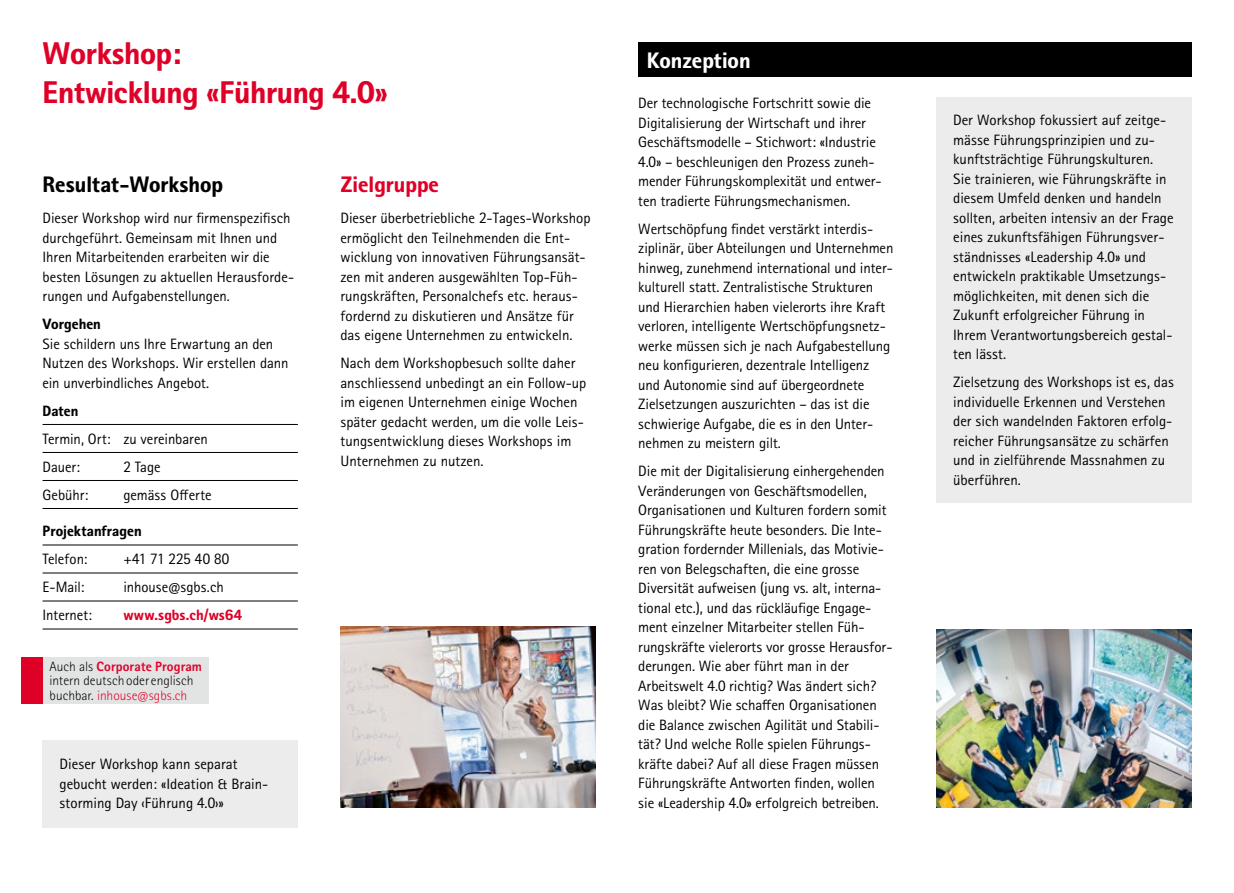
<style>
.page{position:relative;width:1234px;height:893px;background:#fff}
.page>*{position:absolute;margin:0;border:0;box-sizing:border-box;transform-origin:0 0}
.t1{font:800 31.5px/39px "Rotis II Sans Pro";letter-spacing:-.01em;color:#df0028}
.t2{font:800 22.5px "Rotis II Sans Pro";color:#000}
.t3{font:800 22.5px "Rotis II Sans Pro";color:#df0028}
.t4{font:800 22.5px "Rotis II Sans Pro";color:#fff}
.t5{font:15px/19.5px "Rotis II Sans Pro";letter-spacing:-.005em;color:#000}
.t6{font:800 15px "Rotis II Sans Pro";color:#000}
.t7{font:800 15px "Rotis II Sans Pro";letter-spacing:.005em;color:#df0028}
.t8{font:300 13.5px/14.2px "Rotis II Sans Pro";color:#000}
.s1{font-weight:700;color:#df0028}
.s2{color:#df0028}
</style>
<div class="page">
<div style="left:43px;top:740px;width:255px;height:87px;background:#ececec"></div>
<div style="left:638px;top:43px;width:553px;height:34px;background:#000"></div>
<img style="left:340px;top:627px;width:255px;height:181px">
<div style="left:43px;top:657px;width:166px;height:47px;background:#e2e3e3"></div>
<div style="left:21px;top:657px;width:22px;height:47px;background:#df0028"></div>
<div style="left:935px;top:97px;width:256px;height:405px;background:#ececec"></div>
<img style="left:936px;top:630px;width:255px;height:178px">
<hr style="left:43px;top:424px;width:255px;height:1px;background:#000">
<hr style="left:43px;top:452px;width:255px;height:1px;background:#000">
<hr style="left:43px;top:480px;width:255px;height:1px;background:#000">
<hr style="left:43px;top:508px;width:255px;height:1px;background:#000">
<hr style="left:43px;top:545px;width:255px;height:1px;background:#000">
<hr style="left:43px;top:573px;width:255px;height:1px;background:#000">
<hr style="left:43px;top:601px;width:255px;height:1px;background:#000">
<hr style="left:43px;top:629px;width:255px;height:1px;background:#000">
<h1 class="t1" style="left:43px;top:34px;width:347px">Workshop:<br>Entwicklung «Führung 4.0»</h1>
<h2 class="t2" style="left:43px;top:171px;width:182px">Resultat-Workshop</h2>
<p class="t5" style="left:43px;top:208px;width:253px">Dieser Workshop wird nur firmenspezifisch durchgeführt. Gemeinsam mit Ihnen und Ihren Mitarbeitenden erarbeiten wir die besten Lösungen zu aktuellen Herausforde&shy;rungen und Aufgabenstellungen.</p>
<p class="t6" style="left:43px;top:315px;width:60px">Vorgehen</p>
<p class="t5" style="left:43px;top:334px;width:247px">Sie schildern uns Ihre Erwartung an den<br>Nutzen des Workshops. Wir erstellen dann ein unverbindliches Angebot.</p>
<p class="t6" style="left:43px;top:402px;width:37px">Daten</p>
<p class="t5" style="left:43px;top:425px;width:167px;line-height:28px">Termin, Ort: zu vereinbaren<br>Dauer:</p>
<p class="t5" style="left:123px;top:457px;width:39px">2 Tage</p>
<p class="t5" style="left:43px;top:485px;width:47px">Gebühr:</p>
<p class="t5" style="left:123px;top:485px;width:90px">gemäss Offerte</p>
<p class="t6" style="left:43px;top:522px;width:101px">Projektanfragen</p>
<p class="t5" style="left:43px;top:549px;width:46px">Telefon:</p>
<p class="t5" style="left:123px;top:549px;width:107px">+41 71 225 40 80</p>
<p class="t5" style="left:43px;top:577px;width:43px">E-Mail:</p>
<p class="t5" style="left:123px;top:577px;width:102px">inhouse@sgbs.ch</p>
<p class="t5" style="left:43px;top:605px;width:51px">Internet:</p>
<p class="t7" style="left:123px;top:606px;width:120px">www.sgbs.ch/ws64</p>
<p class="t8" style="left:50px;top:660px;width:154px">Auch als <span class="s1">Corporate Program </span>intern deutsch oder englisch buchbar. <span class="s2">inhouse@sgbs.ch</span></p>
<p class="t5" style="left:60px;top:755px;width:210px">Dieser Workshop kann separat gebucht werden: «Ideation &amp; Brain&shy;storming Day ‹Führung 4.0›»</p>
<h2 class="t3" style="left:340px;top:171px;width:100px">Zielgruppe</h2>
<p class="t5" style="left:340px;top:208px;width:251px">Dieser überbetriebliche 2-Tages-Workshop ermöglicht den Teilnehmenden die Ent&shy;wicklung von innovativen Führungsansät&shy;zen mit anderen ausgewählten Top-Füh&shy;rungskräften, Personalchefs etc. heraus&shy;fordernd zu diskutieren und Ansätze für das eigene Unternehmen zu entwickeln.</p>
<p class="t5" style="left:340px;top:353px;width:247px">Nach dem Workshopbesuch sollte daher anschliessend unbedingt an ein Follow-up im eigenen Unternehmen einige Wochen später gedacht werden, um die volle Leis&shy;tungsentwicklung dieses Workshops im Unternehmen zu nutzen.</p>
<h2 class="t4" style="left:646px;top:47px;width:105px">Konzeption</h2>
<p class="t5" style="left:638px;top:93px;width:245px">Der technologische Fortschritt sowie die Digitalisierung der Wirtschaft und ihrer Geschäftsmodelle – Stichwort: «Industrie 4.0» – beschleunigen den Prozess zuneh&shy;mender Führungskomplexität und entwer&shy;ten tradierte Führungsmechanismen.</p>
<p class="t5" style="left:638px;top:219px;width:257px">Wertschöpfung findet verstärkt interdis&shy;ziplinär, über Abteilungen und Unternehmen hinweg, zunehmend international und inter&shy;kulturell statt. Zentralistische Strukturen und Hierarchien haben vielerorts ihre Kraft verloren, intelligente Wertschöpfungsnetz&shy;werke müssen sich je nach Aufgabestellung neu konfigurieren, dezentrale Intelligenz und Autonomie sind auf übergeordnete Zielsetzungen auszurichten – das ist die schwierige Aufgabe, die es in den Unter&shy;nehmen zu meistern gilt.</p>
<p class="t5" style="left:638px;top:461px;width:255px">Die mit der Digitalisierung einhergehenden Veränderungen von Geschäftsmodellen, Organisationen und Kulturen fordern somit Führungskräfte heute besonders. Die Inte&shy;gration fordernder Millenials, das Motivie&shy;ren von Belegschaften, die eine grosse Diversität aufweisen (jung vs. alt, interna&shy;tional etc.), und das rückläufige Engage&shy;ment einzelner Mitarbeiter stellen Füh&shy;rungskräfte vielerorts vor grosse Herausfor&shy;derungen. Wie aber führt man in der Arbeitswelt 4.0 richtig? Was ändert sich?<br>Was bleibt? Wie schaffen Organisationen die Balance zwischen Agilität und Stabili&shy;tät? Und welche Rolle spielen Führungs&shy;kräfte dabei? Auf all diese Fragen müssen Führungskräfte Antworten finden, wollen sie «Leadership 4.0» erfolgreich betreiben.</p>
<p class="t5" style="left:952px;top:110px;width:222px">Der Workshop fokussiert auf zeitge&shy;mässe Führungsprinzipien und zu&shy;kunftsträchtige Führungskulturen.<br>Sie trainieren, wie Führungskräfte in diesem Umfeld denken und handeln sollten, arbeiten intensiv an der Frage eines zukunftsfähigen Führungsver&shy;ständnisses «Leadership 4.0» und entwickeln praktikable Umsetzungs&shy;möglichkeiten, mit denen sich die Zukunft erfolgreicher Führung in Ihrem Verantwortungsbereich gestal&shy;ten lässt.</p>
<p class="t5" style="left:952px;top:372px;width:222px">Zielsetzung des Workshops ist es, das individuelle Erkennen und Verstehen der sich wandelnden Faktoren erfolg&shy;reicher Führungsansätze zu schärfen und in zielführende Massnahmen zu überführen.</p>
</div>
